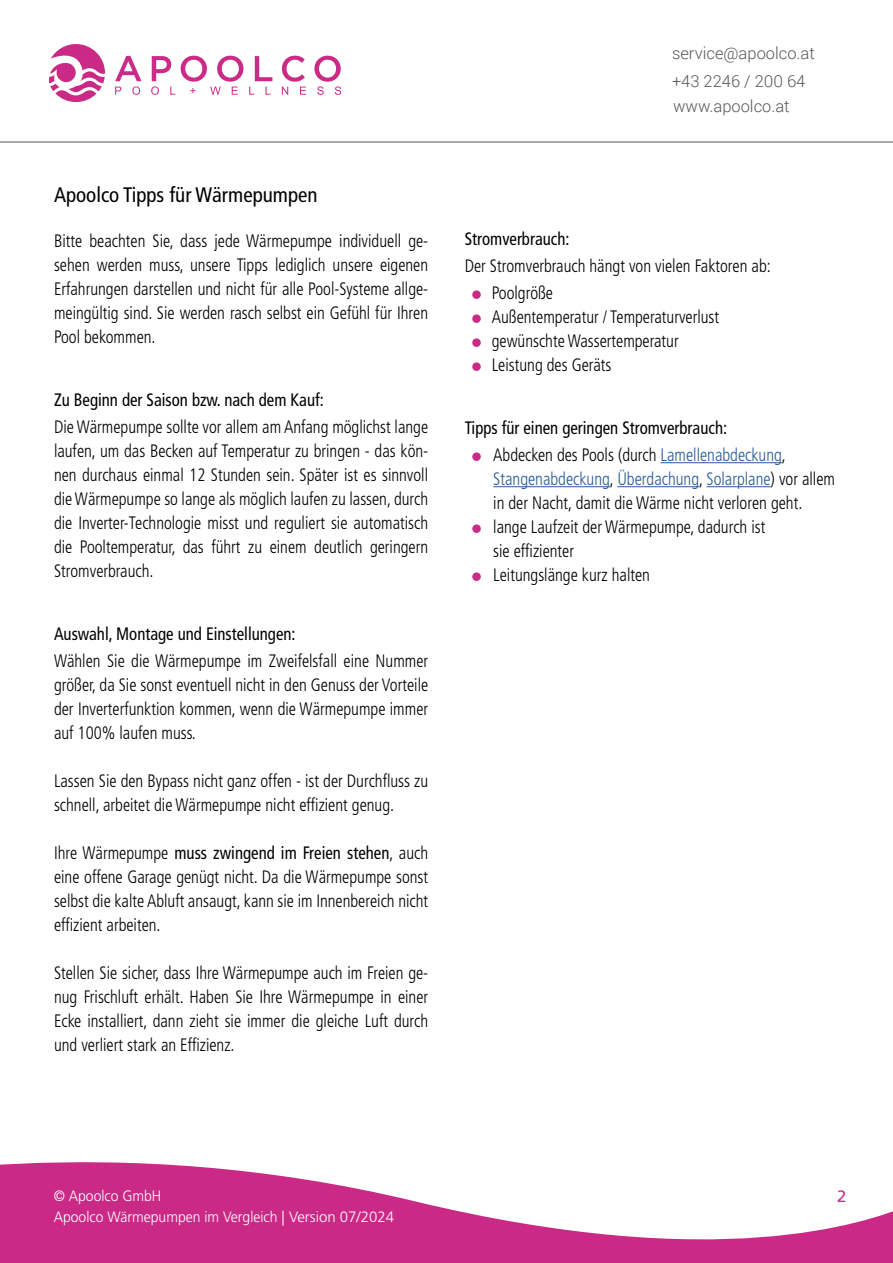
<style>
.page{position:relative;width:893px;height:1263px;background:#fff}
.page>*{position:absolute;margin:0;border:0;box-sizing:border-box;transform-origin:0 0}
.t1{font:condensed 21px "Frutiger";color:#000}
.t2{font:300 condensed 18px/24px "Frutiger";color:#000;text-align:justify;scale:.93 1}
.t3{font:condensed 18px "Frutiger";color:#000;scale:.93 1}
.t4{font:300 condensed 18px/24px "Frutiger";color:#275b9b;scale:.93 1}
.t5{font:300 16.5px/28.5px "Roboto";color:#575756}
.t6{font:16.5px "Frutiger";color:#ca2a86}
.t7{font:300 15px "Frutiger";color:#fff;scale:.93 1}
.s1{font-weight:400}
.s2{color:#000}
</style>
<div class="page">
<svg style="left:0;top:1162px;width:893px;height:101px;fill:#ca2a86"></svg>
<svg style="left:115px;top:56px;width:226px;height:39px"></svg>
<svg style="left:49px;top:44px;width:56px;height:58px"></svg>
<hr style="left:0;top:142px;width:893px;height:1px;background:#575756">
<hr style="left:661px;top:462px;width:121px;height:1px;background:#275b9b">
<hr style="left:493px;top:486px;width:117px;height:1px;background:#275b9b">
<hr style="left:617px;top:486px;width:82px;height:1px;background:#275b9b">
<hr style="left:707px;top:486px;width:64px;height:1px;background:#275b9b">
<div style="left:472px;top:290px;width:9px;height:9px;background:#cb2a87;border-radius:50%"></div>
<div style="left:472px;top:314px;width:9px;height:9px;background:#cb2a87;border-radius:50%"></div>
<div style="left:472px;top:338px;width:9px;height:9px;background:#cb2a87;border-radius:50%"></div>
<div style="left:472px;top:362px;width:9px;height:9px;background:#cb2a87;border-radius:50%"></div>
<div style="left:472px;top:452px;width:9px;height:9px;background:#cb2a87;border-radius:50%"></div>
<div style="left:472px;top:524px;width:9px;height:9px;background:#cb2a87;border-radius:50%"></div>
<div style="left:472px;top:572px;width:9px;height:9px;background:#cb2a87;border-radius:50%"></div>
<p class="t5" style="left:672px;top:38px;width:144px">service@apoolco.at +43 2246 / 200 64</p>
<p class="t1" style="left:54px;top:182px;width:265px">Apoolco Tipps für Wärmepumpen</p>
<p class="t2" style="left:54px;top:229px;width:404px">Bitte beachten Sie, dass jede Wärmepumpe individuell ge&shy;sehen werden muss, unsere Tipps lediglich unsere eigenen Erfahrungen darstellen und nicht für alle Pool-Systeme allge&shy;meingültig sind. Sie werden rasch selbst ein Gefühl für Ihren Pool bekommen.</p>
<p class="t3" style="left:54px;top:389px;width:292px">Zu Beginn der Saison bzw. nach dem Kauf:</p>
<p class="t2" style="left:54px;top:415px;width:404px">Die Wärmepumpe sollte vor allem am Anfang möglichst lange laufen, um das Becken auf Temperatur zu bringen - das kön&shy;nen durchaus einmal 12 Stunden sein. Später ist es sinnvoll die Wärmepumpe so lange als möglich laufen zu lassen, durch die Inverter-Technologie misst und reguliert sie automatisch die Pooltemperatur, das führt zu einem deutlich geringern Stromverbrauch.</p>
<p class="t3" style="left:54px;top:623px;width:261px">Auswahl, Montage und Einstellungen:</p>
<p class="t2" style="left:54px;top:649px;width:404px">Wählen Sie die Wärmepumpe im Zweifelsfall eine Nummer größer, da Sie sonst eventuell nicht in den Genuss der Vorteile der Inverterfunktion kommen, wenn die Wärmepumpe immer auf 100% laufen muss.</p>
<p class="t2" style="left:54px;top:769px;width:404px">Lassen Sie den Bypass nicht ganz offen - ist der Durchfluss zu schnell, arbeitet die Wärmepumpe nicht effizient genug.</p>
<p class="t2" style="left:54px;top:841px;width:404px">Ihre Wärmepumpe <span class="s1">muss zwingend im Freien stehen</span>, auch eine offene Garage genügt nicht. Da die Wärmepumpe sonst selbst die kalte Abluft ansaugt, kann sie im Innenbereich nicht effizient arbeiten.</p>
<p class="t2" style="left:54px;top:961px;width:404px">Stellen Sie sicher, dass Ihre Wärmepumpe auch im Freien ge&shy;nug Frischluft erhält. Haben Sie Ihre Wärmepumpe in einer Ecke installiert, dann zieht sie immer die gleiche Luft durch und verliert stark an Effizienz.</p>
<p class="t5" style="left:673px;top:91px;width:118px">www.apoolco.at</p>
<p class="t3" style="left:465px;top:228px;width:114px">Stromverbrauch:</p>
<p class="t2" style="left:465px;top:254px;width:331px">Der Stromverbrauch hängt von vielen Faktoren ab:</p>
<p class="t2" style="left:492px;top:281px;width:67px">Poolgröße</p>
<p class="t2" style="left:492px;top:305px;width:246px">Außentemperatur / Temperaturverlust</p>
<p class="t2" style="left:492px;top:329px;width:203px">gewünschte Wassertemperatur</p>
<p class="t2" style="left:492px;top:353px;width:130px">Leistung des Geräts</p>
<p class="t3" style="left:465px;top:417px;width:284px">Tipps für einen geringen Stromverbrauch:</p>
<p class="t4" style="left:493px;top:443px;width:369px"><span class="s2">Abdecken des Pools (durch</span> Lamellenabdeckung<span class="s2">,<br></span>Stangenabdeckung<span class="s2">,</span> Überdachung<span class="s2">,</span> Solarplane<span class="s2">) vor allem</span></p>
<p class="t2" style="left:493px;top:491px;width:334px">in der Nacht, damit die Wärme nicht verloren geht.</p>
<p class="t2" style="left:493px;top:515px;width:294px">lange Laufzeit der Wärmepumpe, dadurch ist sie effizienter</p>
<p class="t2" style="left:493px;top:563px;width:170px">Leitungslänge kurz halten</p>
<p class="t7" style="left:54px;top:1187px;width:117px">© Apoolco GmbH</p>
<p class="t6" style="left:837px;top:1186px;width:11px">2</p>
<p class="t7" style="left:54px;top:1208px;width:368px">Apoolco Wärmepumpen im Vergleich | Version 07/2024</p>
</div>
